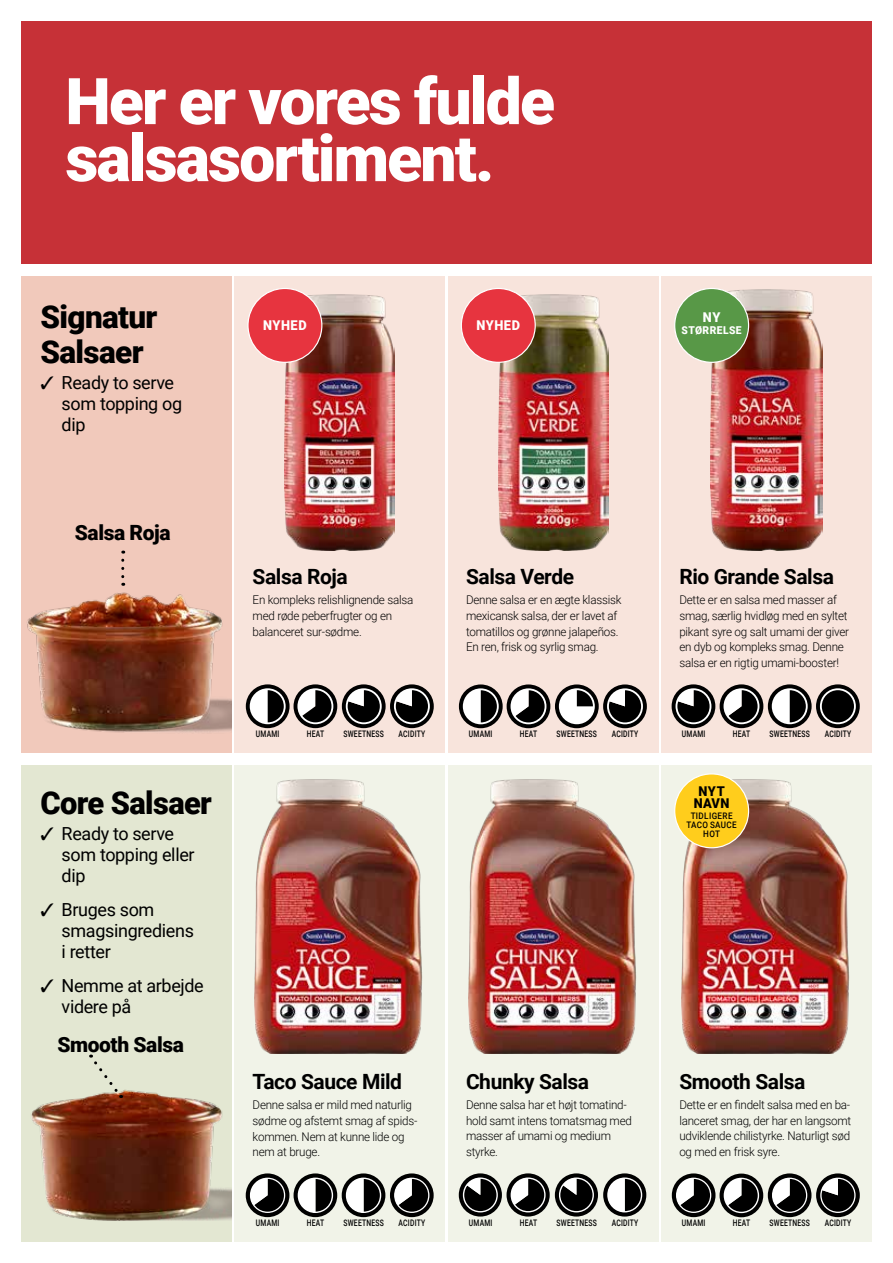
<style>
.page{position:relative;width:893px;height:1263px;background:#fff}
.page>*{position:absolute;margin:0;border:0;box-sizing:border-box;transform-origin:0 0}
.t1{font:900 64.5px/57px "Roboto";letter-spacing:-.03em;color:#fff}
.t2{font:900 31.5px/34.5px "Roboto";letter-spacing:-.02em;color:#000}
.t3{font:700 21px "Roboto";letter-spacing:-.02em;color:#000}
.t4{font:900 21px "Roboto";letter-spacing:-.02em;color:#000}
.t5{font:18px/21px "Roboto";letter-spacing:-.02em;color:#000}
.t6{font:900 13.5px "Roboto";letter-spacing:.035em;color:#fff;scale:.95 1}
.t7{font:900 13.5px/12.3px "Roboto";letter-spacing:.035em;color:#000;text-align:center;scale:.95 1}
.t8{font:300 12px/15.8px "Roboto";letter-spacing:-.02em;color:#000}
.t9{font:900 10.8px "Roboto";letter-spacing:.04em;color:#fff;scale:.95 1}
.t10{font:500 9px "Roboto";letter-spacing:.035em;color:#000;scale:.75 1}
.t11{font:500 9px/9px "Roboto";letter-spacing:.035em;color:#000;text-align:center;scale:.9 1}
</style>
<div class="page">
<div style="left:235px;top:276px;width:210px;height:477px;background:#f8e4dc"></div>
<div style="left:448px;top:276px;width:210px;height:477px;background:#f8e4dc"></div>
<div style="left:661px;top:276px;width:211px;height:477px;background:#f8e4dc"></div>
<div style="left:235px;top:765px;width:210px;height:477px;background:#f1f3e8"></div>
<div style="left:448px;top:765px;width:210px;height:477px;background:#f1f3e8"></div>
<div style="left:661px;top:765px;width:211px;height:477px;background:#f1f3e8"></div>
<img style="left:255px;top:779px;width:168px;height:275px">
<img style="left:468px;top:779px;width:169px;height:275px">
<img style="left:682px;top:778px;width:168px;height:276px">
<div style="left:21px;top:276px;width:211px;height:477px;background:#f1c9bb"></div>
<div style="left:21px;top:765px;width:211px;height:477px;background:#e3e7d2"></div>
<div style="left:21px;top:21px;width:851px;height:243px;background:#c63137"></div>
<img style="left:285px;top:295px;width:110px;height:255px">
<img style="left:31px;top:1089px;width:201px;height:131px">
<img style="left:27px;top:576px;width:205px;height:157px">
<svg style="left:121px;top:560px;width:3px;height:26px"></svg>
<svg style="left:91px;top:1054px;width:31px;height:44px"></svg>
<img style="left:498px;top:295px;width:110px;height:255px">
<img style="left:710px;top:289px;width:113px;height:261px">
<div style="left:675px;top:288px;width:74px;height:74px;background:#589847;border-radius:50%"></div>
<div style="left:674px;top:288px;width:75px;height:75px;border:1px solid #fff;border-radius:50%"></div>
<div style="left:675px;top:774px;width:74px;height:74px;background:#ffcd1c;border-radius:50%"></div>
<div style="left:674px;top:773px;width:75px;height:75px;border:1px solid #fff;border-radius:50%"></div>
<div style="left:461px;top:288px;width:74px;height:74px;background:#e7343f;border-radius:50%"></div>
<div style="left:461px;top:288px;width:75px;height:75px;border:1px solid #fff;border-radius:50%"></div>
<div style="left:248px;top:288px;width:74px;height:74px;background:#e7343f;border-radius:50%"></div>
<div style="left:247px;top:288px;width:75px;height:75px;border:1px solid #fff;border-radius:50%"></div>
<svg style="left:246px;top:684px;width:44px;height:44px"></svg>
<svg style="left:251px;top:689px;width:17px;height:34px"></svg>
<div style="left:250px;top:688px;width:36px;height:36px;border:2px solid #fff;border-radius:50%"></div>
<svg style="left:294px;top:684px;width:140px;height:44px"></svg>
<div style="left:394px;top:688px;width:36px;height:36px;border:2px solid #fff;border-radius:50%"></div>
<svg style="left:459px;top:684px;width:44px;height:44px"></svg>
<svg style="left:464px;top:689px;width:31px;height:34px"></svg>
<div style="left:463px;top:688px;width:36px;height:36px;border:2px solid #fff;border-radius:50%"></div>
<svg style="left:507px;top:684px;width:43px;height:44px"></svg>
<div style="left:511px;top:688px;width:35px;height:36px;border:2px solid #fff;border-radius:50%"></div>
<svg style="left:555px;top:684px;width:44px;height:44px"></svg>
<svg style="left:560px;top:689px;width:34px;height:34px"></svg>
<div style="left:559px;top:688px;width:36px;height:36px;border:2px solid #fff;border-radius:50%"></div>
<svg style="left:603px;top:684px;width:44px;height:44px"></svg>
<div style="left:607px;top:688px;width:36px;height:36px;border:2px solid #fff;border-radius:50%"></div>
<svg style="left:246px;top:1173px;width:188px;height:44px"></svg>
<div style="left:394px;top:1178px;width:35px;height:35px;border:1px solid #fff;border-radius:50%"></div>
<svg style="left:459px;top:1173px;width:187px;height:43px"></svg>
<div style="left:607px;top:1177px;width:35px;height:35px;border:1px solid #fff;border-radius:50%"></div>
<svg style="left:672px;top:1173px;width:188px;height:44px"></svg>
<div style="left:676px;top:1178px;width:35px;height:35px;border:1px solid #fff;border-radius:50%"></div>
<svg style="left:672px;top:684px;width:140px;height:44px"></svg>
<div style="left:772px;top:688px;width:36px;height:36px;border:2px solid #fff;border-radius:50%"></div>
<svg style="left:816px;top:684px;width:44px;height:44px"></svg>
<div style="left:820px;top:688px;width:36px;height:36px;border:2px solid #fff;border-radius:50%"></div>
<h1 class="t1" style="left:65px;top:70px;width:491px">Her er vores fulde salsasortiment.</h1>
<h2 class="t2" style="left:40px;top:299px;width:119px">Signatur<br>Salsaer</h2>
<h3 class="t5" style="left:62px;top:372px;width:122px;text-indent:-21px">✓ Ready to serve som topping og dip</h3>
<h3 class="t4" style="left:75px;top:518px;width:97px">Salsa Roja</h3>
<h2 class="t2" style="left:40px;top:784px;width:173px">Core Salsaer</h2>
<h3 class="t5" style="left:62px;top:823px;width:134px;text-indent:-21px">✓ Ready to serve som topping eller dip</h3>
<h3 class="t5" style="left:62px;top:898px;width:134px;text-indent:-21px">✓ Bruges som smagsingrediens i retter</h3>
<h3 class="t5" style="left:62px;top:974px;width:144px;text-indent:-21px">✓ Nemme at arbejde videre på</h3>
<h3 class="t4" style="left:57px;top:1030px;width:128px">Smooth Salsa</h3>
<p class="t6" style="left:263px;top:316px;width:47px">NYHED</p>
<p class="t6" style="left:476px;top:316px;width:47px">NYHED</p>
<h3 class="t3" style="left:253px;top:562px;width:97px">Salsa Roja</h3>
<p class="t8" style="left:253px;top:592px;width:162px">En kompleks relishlignende salsa med røde peberfrugter og en balanceret sur-sødme.</p>
<h3 class="t3" style="left:466px;top:562px;width:110px">Salsa Verde</h3>
<p class="t8" style="left:466px;top:592px;width:157px">Denne salsa er en ægte klassisk mexicansk salsa, der er lavet af tomatillos og grønne jalapeños.<br>En ren, frisk og syrlig smag.</p>
<p class="t10" style="left:256px;top:728px;width:33px">UMAMI</p>
<p class="t10" style="left:307px;top:728px;width:25px">HEAT</p>
<p class="t10" style="left:343px;top:728px;width:55px">SWEETNESS</p>
<p class="t10" style="left:399px;top:728px;width:37px">ACIDITY</p>
<p class="t10" style="left:469px;top:728px;width:33px">UMAMI</p>
<p class="t10" style="left:520px;top:728px;width:25px">HEAT</p>
<p class="t10" style="left:557px;top:728px;width:55px">SWEETNESS</p>
<p class="t10" style="left:612px;top:728px;width:37px">ACIDITY</p>
<h3 class="t3" style="left:253px;top:1067px;width:151px">Taco Sauce Mild</h3>
<p class="t8" style="left:253px;top:1096px;width:166px">Denne salsa er mild med naturlig sødme og afstemt smag af spids&shy;kommen. Nem at kunne lide og nem at bruge.</p>
<h3 class="t3" style="left:466px;top:1067px;width:125px">Chunky Salsa</h3>
<p class="t8" style="left:466px;top:1096px;width:167px">Denne salsa har et højt tomatind&shy;hold samt intens tomatsmag med masser af umami og medium styrke.</p>
<p class="t6" style="left:703px;top:308px;width:20px">NY</p>
<p class="t9" style="left:682px;top:323px;width:65px">STØRRELSE</p>
<h3 class="t3" style="left:679px;top:562px;width:156px">Rio Grande Salsa</h3>
<p class="t8" style="left:679px;top:592px;width:171px">Dette er en salsa med masser af smag, særlig hvidløg med en syltet pikant syre og salt umami der giver en dyb og kompleks smag. Denne salsa er en rigtig umami-booster!</p>
<p class="t10" style="left:682px;top:728px;width:33px">UMAMI</p>
<p class="t10" style="left:733px;top:728px;width:25px">HEAT</p>
<p class="t10" style="left:769px;top:728px;width:55px">SWEETNESS</p>
<p class="t10" style="left:825px;top:728px;width:37px">ACIDITY</p>
<p class="t7" style="left:694px;top:784px;width:39px">NYT<br>NAVN</p>
<p class="t11" style="left:686px;top:811px;width:58px">TIDLIGERE<br>TACO SAUCE<br>HOT</p>
<h3 class="t3" style="left:679px;top:1067px;width:128px">Smooth Salsa</h3>
<p class="t8" style="left:679px;top:1096px;width:173px;text-align:justify">Dette er en findelt salsa med en ba&shy;lanceret smag, der har en langsomt udviklende chilistyrke. Naturligt sød og med en frisk syre.</p>
<p class="t10" style="left:256px;top:1217px;width:33px">UMAMI</p>
<p class="t10" style="left:307px;top:1217px;width:25px">HEAT</p>
<p class="t10" style="left:343px;top:1217px;width:55px">SWEETNESS</p>
<p class="t10" style="left:399px;top:1217px;width:37px">ACIDITY</p>
<p class="t10" style="left:469px;top:1217px;width:33px">UMAMI</p>
<p class="t10" style="left:520px;top:1217px;width:25px">HEAT</p>
<p class="t10" style="left:557px;top:1217px;width:55px">SWEETNESS</p>
<p class="t10" style="left:612px;top:1217px;width:37px">ACIDITY</p>
<p class="t10" style="left:682px;top:1217px;width:33px">UMAMI</p>
<p class="t10" style="left:733px;top:1217px;width:25px">HEAT</p>
<p class="t10" style="left:769px;top:1217px;width:55px">SWEETNESS</p>
<p class="t10" style="left:825px;top:1217px;width:37px">ACIDITY</p>
</div>
